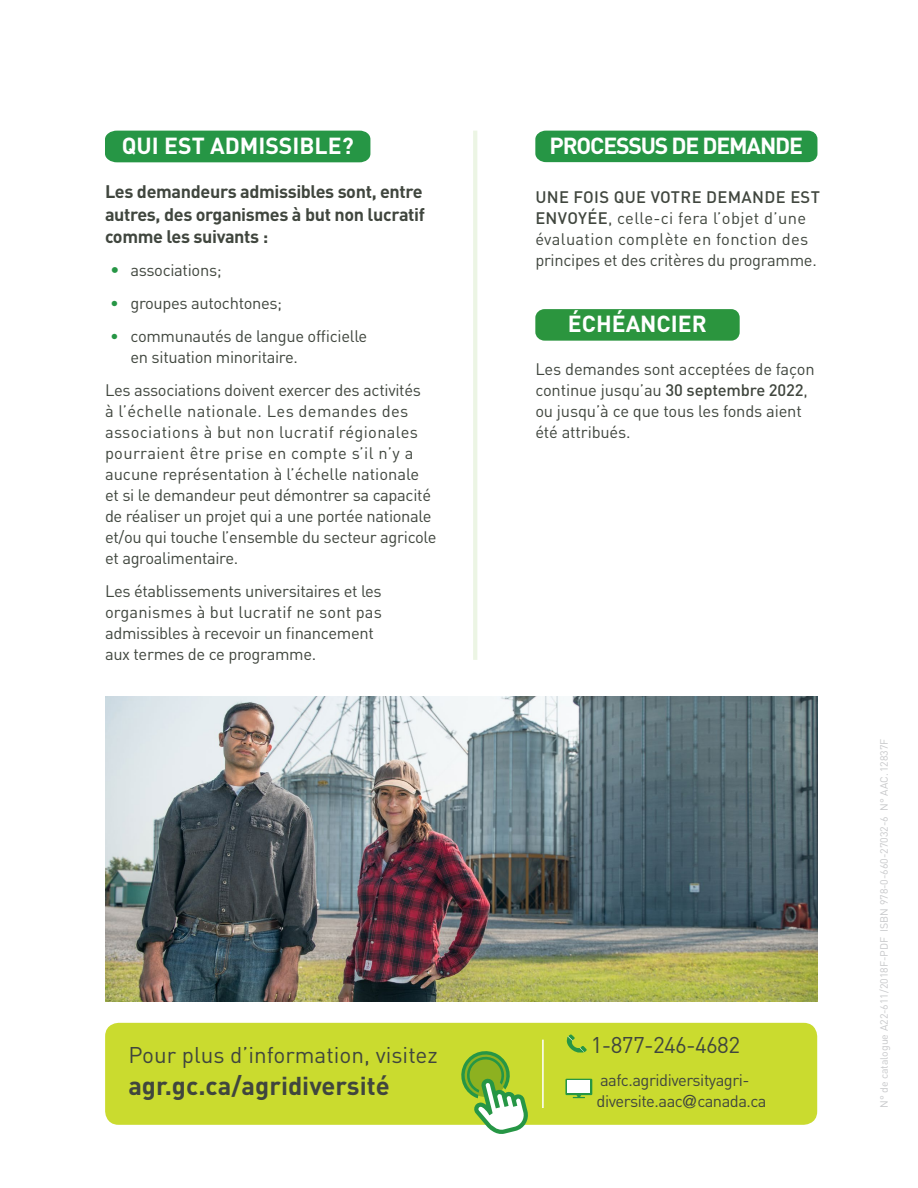
<style>
.page{position:relative;width:918px;height:1188px;background:#fff}
.page>*{position:absolute;margin:0;border:0;box-sizing:border-box;transform-origin:0 0}
.t1{font:700 25.5px "DIN";color:#40463e}
.bullet_text{font:700 22.95px "DIN";color:#fff}
.bullet_text-2{font:700 22.95px "DIN";letter-spacing:-.05em;color:#fff}
.t2{font:22.5px "DIN";color:#40463e}
.t3{font:22.5px "DIN";letter-spacing:-.03em;color:#40463e}
.bullet_text-3{font:700 18px/22.5px "DIN";letter-spacing:-.02em;color:#40463e}
.bullet_text-4{font:16.5px/21px "DIN";letter-spacing:-.02em;color:#40463e}
.bullet_text-5{font:16.5px/21px "DIN";letter-spacing:.01em;color:#40463e}
.bullet_text-6{font:10.5px "DIN";color:#c7c8ca}
.s1{font-size:18px;color:#269645}
.s2{color:#269645}
.s3{font-weight:500}
.s4{font-family:"Helvetica Neue";font-size:18px}
</style>
<div class="page">
<div style="left:535px;top:131px;width:282px;height:31px;background:#269645"></div>
<div style="left:535px;top:309px;width:205px;height:32px;background:#2b953e;border-radius:9px"></div>
<div style="left:105px;top:131px;width:265px;height:31px;background:#269645"></div>
<hr style="left:473px;top:131px;width:4px;height:529px;background:#ecf5e4">
<img style="left:105px;top:697px;width:712px;height:304px">
<div style="left:105px;top:1023px;width:712px;height:102px;background:#cadb2f;border-radius:14px"></div>
<svg style="left:566px;top:1034px;width:21px;height:19px"></svg>
<svg style="left:573px;top:1095px;width:12px;height:3px"></svg>
<svg style="left:565px;top:1079px;width:27px;height:16px"></svg>
<div style="left:568px;top:1081px;width:22px;height:12px;background:#fff"></div>
<hr style="left:542px;top:1040px;width:2px;height:68px;background:#fff">
<svg style="left:458px;top:1051px;width:72px;height:83px"></svg>
<p class="bullet_text" style="left:122px;top:130px;width:233px">QUI EST ADMISSIBLE?</p>
<p class="bullet_text-3" style="left:105px;top:180px;width:321px">Les demandeurs admissibles sont, entre autres, des organismes à but non lucratif comme les suivants :</p>
<p class="bullet_text-4" style="left:110px;top:259px;width:113px"><span class="s1">•</span> associations;</p>
<p class="bullet_text-4" style="left:110px;top:292px;width:173px"><span class="s2">•</span> groupes autochtones;</p>
<p class="bullet_text-4" style="left:130px;top:325px;width:238px;text-indent:-20px"><span class="s2">•</span> communautés de langue officielle en situation minoritaire.</p>
<p class="bullet_text-4" style="left:105px;top:379px;width:333px">Les associations doivent exercer des activités<br>à l’échelle nationale. Les demandes des associations à but non lucratif régionales pourraient être prise en compte s’il n’y a aucune représentation à l’échelle nationale et si le demandeur peut démontrer sa capacité de réaliser un projet qui a une portée nationale et/ou qui touche l’ensemble du secteur agricole et agroalimentaire.</p>
<p class="bullet_text-4" style="left:105px;top:580px;width:278px">Les établissements universitaires et les organismes à but lucratif ne sont pas admissibles à recevoir un financement aux termes de ce programme.</p>
<p class="t2" style="left:128px;top:1041px;width:311px">Pour plus d’information, visitez</p>
<p class="t1" style="left:128px;top:1069px;width:263px">agr.gc.ca/agridiversité</p>
<p class="bullet_text-2" style="left:550px;top:130px;width:255px">PROCESSUS DE DEMANDE</p>
<p class="bullet_text-5" style="left:535px;top:187px;width:286px"><span class="s3">UNE FOIS QUE VOTRE DEMANDE EST ENVOYÉE</span>, celle-ci fera l’objet d’une évaluation complète en fonction des principes et des critères du programme.</p>
<p class="bullet_text" style="left:568px;top:309px;width:140px">ÉCHÉANCIER</p>
<p class="bullet_text-4" style="left:535px;top:358px;width:281px">Les demandes sont acceptées de façon continue jusqu’au <span class="s3">30 septembre 2022</span>, ou jusqu’à ce que tous les fonds aient été attribués.</p>
<p class="t3" style="left:591px;top:1031px;width:151px">1-877-246-4682</p>
<p class="bullet_text-4" style="left:597px;top:1069px;width:172px">aafc.agridiversityagri&shy;diversite.aac<span class="s4">@</span>canada.ca</p>
<p class="bullet_text-6" style="left:878px;top:1108px;width:371px;rotate:-90deg">N° de catalogue A22-611/2018F-PDF ISBN 978-0-660-27032-6 N° AAC. 12837F</p>
</div>
